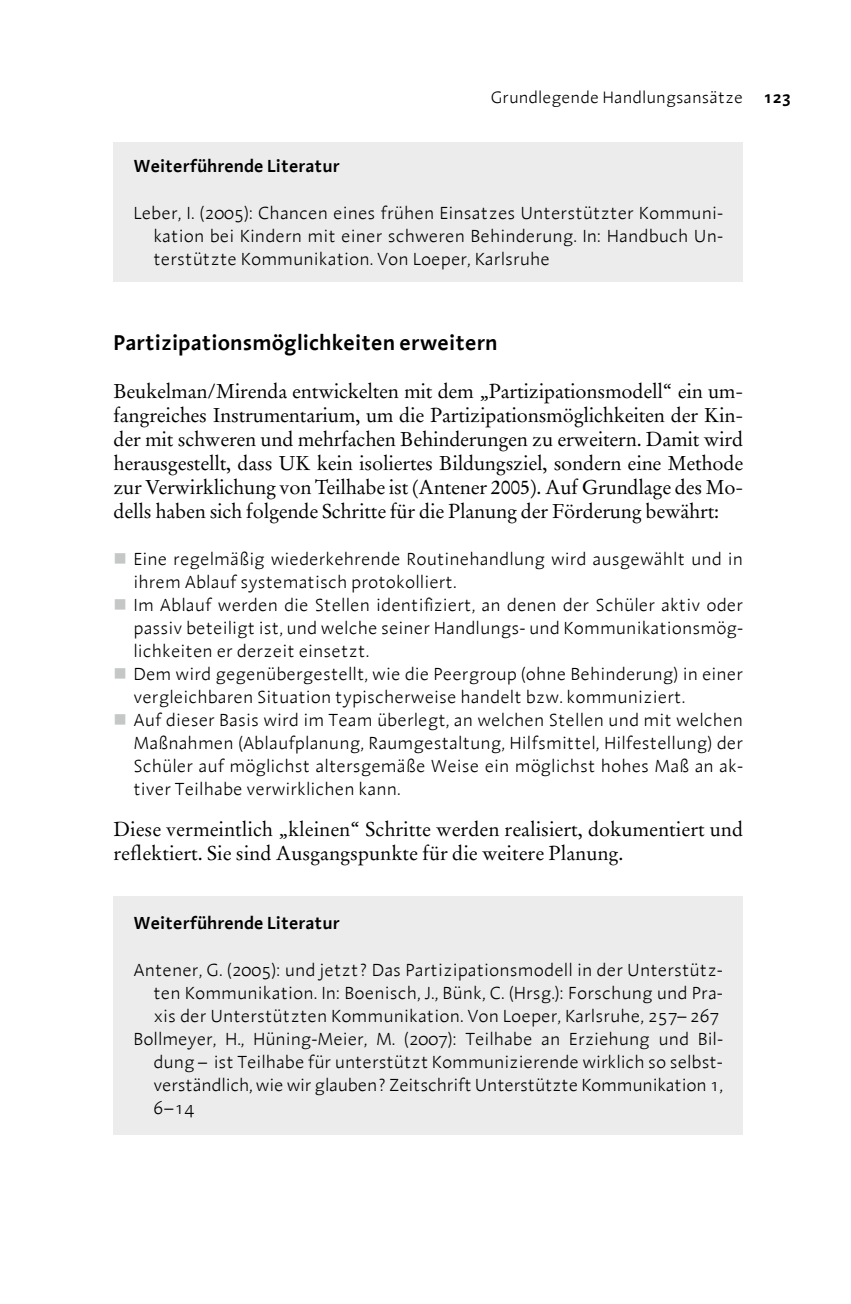
<style>
.page{position:relative;width:851px;height:1304px;background:#fff}
.page>*{position:absolute;margin:0;border:0;box-sizing:border-box;transform-origin:0 0}
.t1{font:600 22px "Linotype Aroma";color:#000}
.t2{font:20px/24px "Stempel Garamond";color:#000;text-align:justify}
.t3{font:300 18px/23px "Linotype Aroma";color:#000;text-align:justify}
.t4{font:600 18px "Linotype Aroma";color:#000}
.t5{font:300 17px "Linotype Aroma";color:#000}
.s1{font-weight:600}
.s2{color:#c5c6c6}
</style>
<div class="page">
<div style="left:113px;top:142px;width:630px;height:139px;background:#ececed"></div>
<div style="left:113px;top:896px;width:630px;height:238px;background:#ececed"></div>
<p class="t5" style="left:490px;top:87px;width:302px">Grundlegende Handlungsansätze <span class="s1">123</span></p>
<p class="t4" style="left:133px;top:154px;width:208px">Weiterführende Literatur</p>
<p class="t3" style="left:153px;top:201px;width:571px;text-indent:-20px">Leber, I. (2005): Chancen eines frühen Einsatzes Unterstützter Kommuni&shy;kation bei Kindern mit einer schweren Behinderung. In: Handbuch Un&shy;terstützte Kommunikation. Von Loeper, Karlsruhe</p>
<p class="t1" style="left:113px;top:328px;width:386px">Partizipationsmöglichkeiten erweitern</p>
<p class="t2" style="left:113px;top:379px;width:631px">Beukelman/Mirenda entwickelten mit dem „Partizipationsmodell“ ein um&shy;fangreiches Instrumentarium, um die Partizipationsmöglichkeiten der Kin&shy;der mit schweren und mehrfachen Behinderungen zu erweitern. Damit wird herausgestellt, dass UK kein isoliertes Bildungsziel, sondern eine Methode zur Verwirklichung von Teilhabe ist (Antener 2005). Auf Grundlage des Mo&shy;dells haben sich folgende Schritte für die Planung der Förderung bewährt:</p>
<p class="t3" style="left:133px;top:547px;width:611px;text-indent:-20px"><span class="s2">■</span> Eine regelmäßig wiederkehrende Routinehandlung wird ausgewählt und in ihrem Ablauf systematisch protokolliert.</p>
<p class="t3" style="left:133px;top:593px;width:611px;text-indent:-20px"><span class="s2">■</span> Im Ablauf werden die Stellen identifiziert, an denen der Schüler aktiv oder passiv beteiligt ist, und welche seiner Handlungs- und Kommunikationsmög&shy;lichkeiten er derzeit einsetzt.</p>
<p class="t3" style="left:133px;top:662px;width:611px;text-indent:-20px"><span class="s2">■</span> Dem wird gegenübergestellt, wie die Peergroup (ohne Behinderung) in einer vergleichbaren Situation typischerweise handelt bzw. kommuniziert.</p>
<p class="t3" style="left:133px;top:708px;width:611px;text-indent:-20px"><span class="s2">■</span> Auf dieser Basis wird im Team überlegt, an welchen Stellen und mit welchen Maßnahmen (Ablaufplanung, Raumgestaltung, Hilfsmittel, Hilfestellung) der Schüler auf möglichst altersgemäße Weise ein möglichst hohes Maß an ak&shy;tiver Teilhabe verwirklichen kann.</p>
<p class="t2" style="left:113px;top:817px;width:631px">Diese vermeintlich „kleinen“ Schritte werden realisiert, dokumentiert und reflektiert. Sie sind Ausgangspunkte für die weitere Planung.</p>
<p class="t4" style="left:133px;top:911px;width:208px">Weiterführende Literatur</p>
<p class="t3" style="left:133px;top:958px;width:591px">Antener, G. (2005): und jetzt? Das Partizipationsmodell in der Unterstütz-</p>
<p class="t3" style="left:153px;top:981px;width:571px">ten Kommunikation. In: Boenisch, J., Bünk, C. (Hrsg.): Forschung und Pra-</p>
<p class="t3" style="left:153px;top:1004px;width:567px">xis der Unterstützten Kommunikation. Von Loeper, Karlsruhe, 257–267</p>
<p class="t3" style="left:133px;top:1027px;width:591px">Bollmeyer, H., Hüning-Meier, M. (2007): Teilhabe an Erziehung und Bil-</p>
<p class="t3" style="left:153px;top:1050px;width:569px">dung – ist Teilhabe für unterstützt Kommunizierende wirklich so selbst-</p>
<p class="t3" style="left:153px;top:1073px;width:571px">verständlich, wie wir glauben? Zeitschrift Unterstützte Kommunikation 1,</p>
<p class="t3" style="left:153px;top:1096px;width:42px">6–14</p>
</div>
